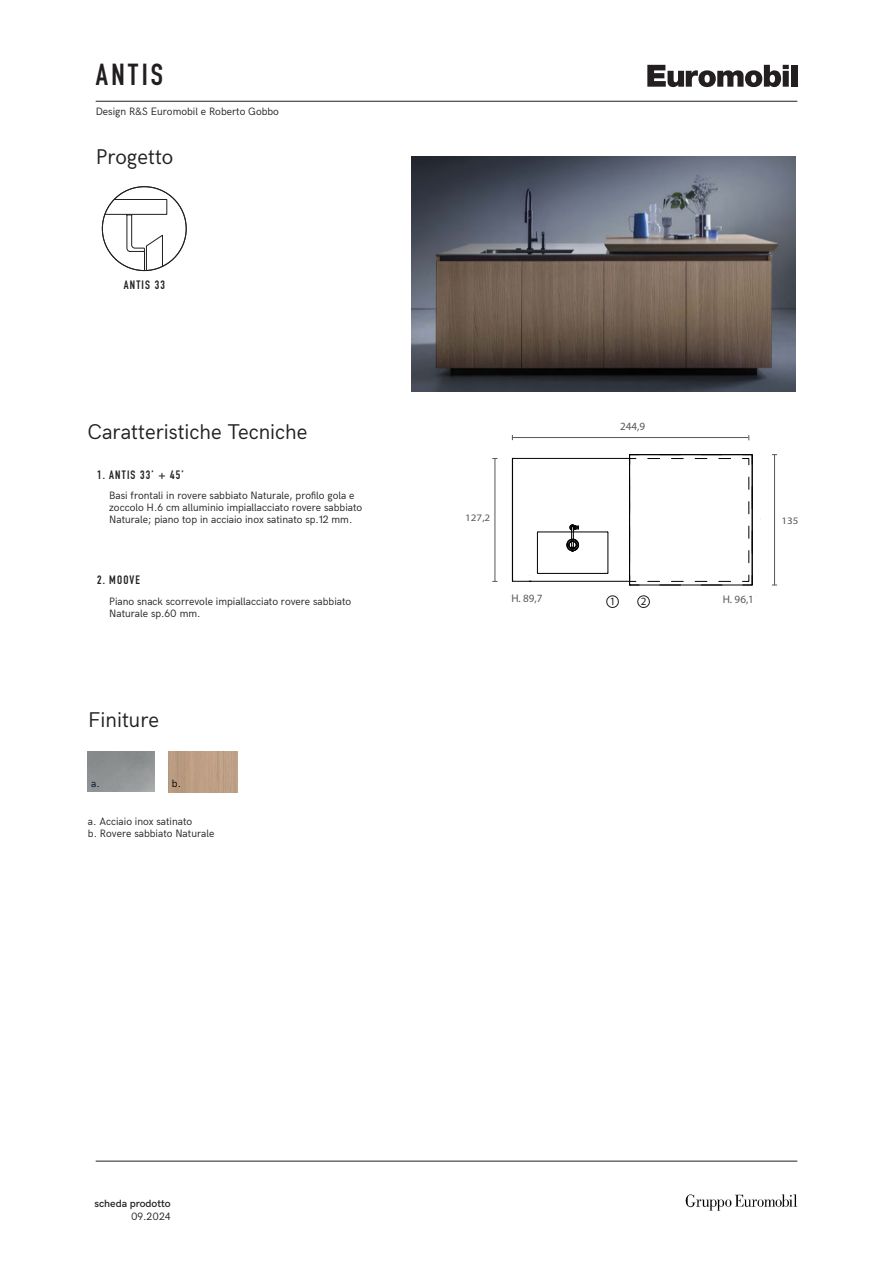
<style>
.page{position:relative;width:893px;height:1263px;background:#fff}
.page>*{position:absolute;margin:0;border:0;box-sizing:border-box;transform-origin:0 0}
.t1{font:30px "DIN Engschrift Std";letter-spacing:.115em;color:#231f20}
.t2{font:21px "HK Grotesk";color:#231f20}
.t3{font:12px "DIN Engschrift Std";letter-spacing:.1em;color:#231f20}
.t4{font:11.1px "Myriad Pro";color:#5b5a5a}
.t5{font:11.1px "Myriad Pro";color:#575756}
.t6{font:11.1px "Myriad Pro";color:#1d1d1b}
.t7{font:10.5px/12px "HK Grotesk";color:#231f20}
.t8{font:600 10.5px "HK Grotesk";color:#231f20}
.t9{font:10.5px "HK Grotesk";color:#001234}
.t10{font:10.5px "HK Grotesk";color:#000}
.t11{font:9.9px "Myriad Pro";color:#575756;scale:1.12 1}
</style>
<div class="page">
<svg style="left:647px;top:65px;width:142px;height:22px"></svg>
<div style="left:791px;top:65px;width:6px;height:22px;background:#231f20"></div>
<hr style="left:96px;top:101px;width:701px;height:1px;background:#231f20">
<hr style="left:96px;top:1161px;width:701px;height:1px;background:#231f20">
<img style="left:685px;top:1195px;width:112px;height:15px">
<img style="left:169px;top:751px;width:68px;height:41px">
<img style="left:412px;top:156px;width:383px;height:236px">
<svg style="left:102px;top:199px;width:65px;height:72px"></svg>
<hr style="left:774px;top:454px;width:1px;height:131px;background:#575756">
<hr style="left:495px;top:458px;width:1px;height:123px;background:#575756">
<svg style="left:606px;top:595px;width:13px;height:13px"></svg>
<svg style="left:637px;top:595px;width:13px;height:13px"></svg>
<hr style="left:512px;top:437px;width:236px;height:1px;background:#575756">
<div style="left:512px;top:458px;width:118px;height:123px;border:1px solid #020203"></div>
<hr style="left:538px;top:573px;width:69px;height:1px;background:#020203">
<hr style="left:537px;top:532px;width:1px;height:41px;background:#020203">
<hr style="left:538px;top:532px;width:69px;height:1px;background:#020203">
<hr style="left:608px;top:532px;width:1px;height:41px;background:#020203">
<svg style="left:566px;top:524px;width:13px;height:28px"></svg>
<svg style="left:629px;top:454px;width:124px;height:132px"></svg>
<p class="t1" style="left:96px;top:57px;width:69px">ANTIS</p>
<p class="t7" style="left:96px;top:104px;width:185px">Design R&amp;S Euromobil e Roberto Gobbo</p>
<p class="t2" style="left:96px;top:141px;width:79px">Progetto</p>
<p class="t3" style="left:124px;top:277px;width:43px">ANTIS 33</p>
<p class="t2" style="left:88px;top:416px;width:221px">Caratteristiche Tecniche</p>
<p class="t3" style="left:97px;top:468px;width:88px">1. ANTIS 33’ + 45’</p>
<p class="t7" style="left:109px;top:488px;width:255px">Basi frontali in rovere sabbiato Naturale, profilo gola e zoccolo H.6 cm alluminio impiallacciato rovere sabbiato<br>Naturale; piano top in acciaio inox satinato sp.12 mm.</p>
<p class="t3" style="left:97px;top:573px;width:44px">2. MOOVE</p>
<p class="t7" style="left:109px;top:594px;width:244px">Piano snack scorrevole impiallacciato rovere sabbiato<br>Naturale sp.60 mm.</p>
<p class="t2" style="left:88px;top:704px;width:72px">Finiture</p>
<p class="t9" style="left:91px;top:776px;width:10px">a.</p>
<p class="t10" style="left:172px;top:776px;width:11px">b.</p>
<p class="t7" style="left:88px;top:814px;width:106px">a. Acciaio inox satinato</p>
<p class="t7" style="left:88px;top:826px;width:128px">b. Rovere sabbiato Naturale</p>
<p class="t5" style="left:620px;top:419px;width:27px">244,9</p>
<p class="t11" style="left:465px;top:512px;width:24px">127,2</p>
<p class="t11" style="left:781px;top:515px;width:17px">135</p>
<p class="t4" style="left:511px;top:592px;width:33px">H. 89,7</p>
<p class="t6" style="left:610px;top:595px;width:7px">1</p>
<p class="t6" style="left:641px;top:595px;width:7px">2</p>
<p class="t4" style="left:723px;top:593px;width:33px">H. 96,1</p>
<p class="t8" style="left:94px;top:1195px;width:78px">scheda prodotto</p>
<p class="t7" style="left:131px;top:1210px;width:41px">09.2024</p>
</div>
